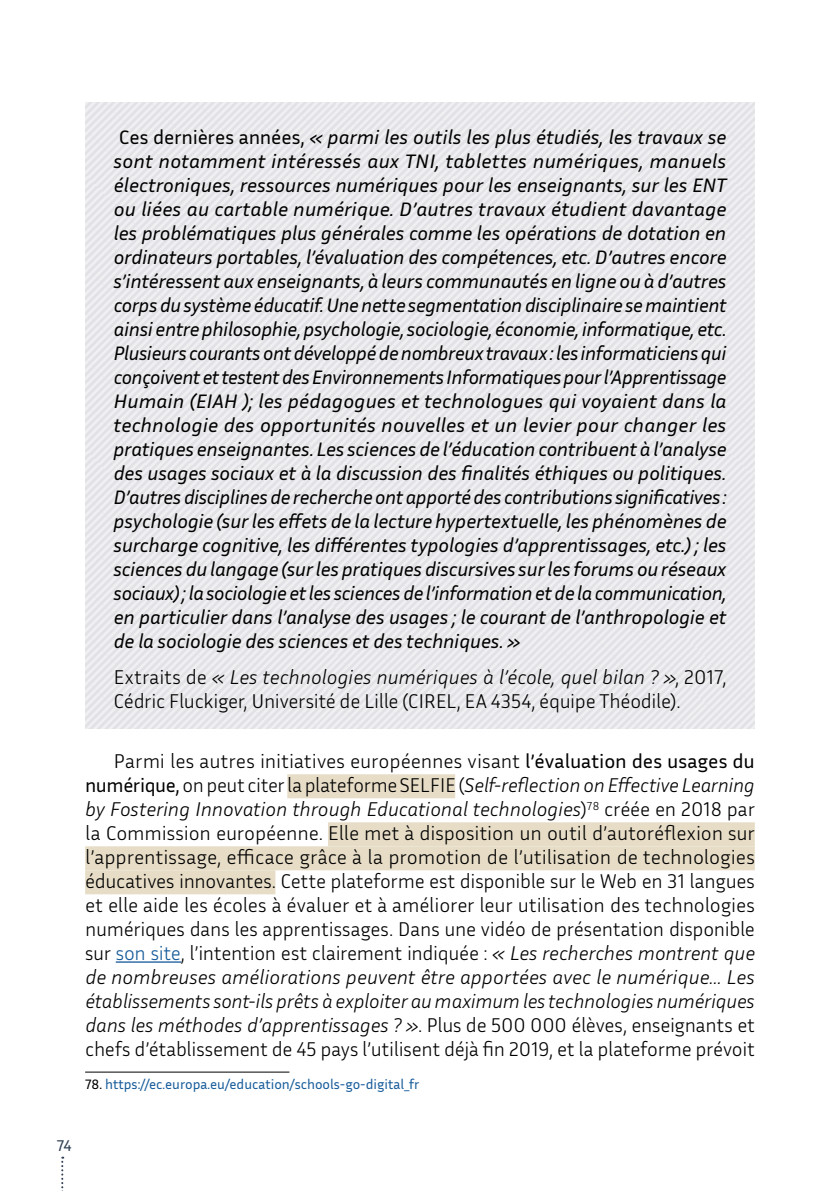
<style>
.page{position:relative;width:840px;height:1191px;background:#fff}
.page>*{position:absolute;margin:0;border:0;box-sizing:border-box;transform-origin:0 0}
.t1{font:italic 20px/24px "Inria Sans";letter-spacing:-.015em;color:#000;text-align:justify}
.t2{font:300 20px/24px "Inria Sans";letter-spacing:-.01em;color:#000}
.t3{font:16px "Inria Sans";color:#314054}
.t4{font:14px "Inria Sans";color:#165b9a}
.s1{font-style:normal}
.s2{font-style:italic}
.s3{font-weight:400}
.s4{color:#165b9a}
.s5{color:#000}
</style>
<div class="page">
<svg style="left:61px;top:1156px;width:2px;height:35px"></svg>
<div style="left:287px;top:774px;width:168px;height:24px;background:#e7ddc7"></div>
<div style="left:328px;top:822px;width:426px;height:24px;background:#e7ddc7"></div>
<div style="left:85px;top:846px;width:669px;height:24px;background:#e7ddc7"></div>
<div style="left:85px;top:870px;width:190px;height:24px;background:#e7ddc7"></div>
<hr style="left:116px;top:961px;width:65px;height:1px;background:#165b9a">
<div style="left:85px;top:102px;width:669px;height:626px;background:#eae9ec"></div>
<hr style="left:85px;top:1071px;width:204px;height:1px;background:#000">
<p class="t1" style="left:113px;top:125px;width:614px"><span class="s1">Ces dernières années,</span> « parmi les outils les plus étudiés, les travaux se sont notamment intéressés aux TNI, tablettes numériques, manuels électroniques, ressources numériques pour les enseignants, sur les ENT ou liées au cartable numérique. D’autres travaux étudient davantage les problématiques plus générales comme les opérations de dotation en ordinateurs portables, l’évaluation des compétences, etc. D’autres encore s’intéressent aux enseignants, à leurs communautés en ligne ou à d’autres corps du système éducatif. Une nette segmentation disciplinaire se maintient ainsi entre philosophie, psychologie, sociologie, économie, informatique, etc.<br>Plusieurs courants ont développé de nombreux travaux : les informaticiens qui conçoivent et testent des Environnements Informatiques pour l’Apprentissage Humain (EIAH ); les pédagogues et technologues qui voyaient dans la technologie des opportunités nouvelles et un levier pour changer les pratiques enseignantes. Les sciences de l’éducation contribuent à l’analyse des usages sociaux et à la discussion des finalités éthiques ou politiques.<br>D’autres disciplines de recherche ont apporté des contributions significatives : psychologie (sur les effets de la lecture hypertextuelle, les phénomènes de surcharge cognitive, les différentes typologies d’apprentissages, etc.) ; les sciences du langage (sur les pratiques discursives sur les forums ou réseaux sociaux) ; la sociologie et les sciences de l’information et de la communication, en particulier dans l’analyse des usages ; le courant de l’anthropologie et de la sociologie des sciences et des techniques. »</p>
<p class="t2" style="left:113px;top:664px;width:614px">Extraits de <span class="s2">« Les technologies numériques à l’école, quel bilan ? »</span>, 2017,<br>Cédric Fluckiger, Université de Lille (CIREL, EA 4354, équipe Théodile).</p>
<p class="t2" style="left:85px;top:748px;width:671px;text-align:justify;text-indent:28px">Parmi les autres initiatives européennes visant <span class="s3">l’évaluation des usages du numérique,</span> on peut citer la plateforme SELFIE (<span class="s2">Self-reflection on Effective Learning by Fostering Innovation through Educational technologies</span>)<sup>78</sup> créée en 2018 par la Commission européenne. Elle met à disposition un outil d’autoréflexion sur l’apprentissage, efficace grâce à la promotion de l’utilisation de technologies éducatives innovantes. Cette plateforme est disponible sur le Web en 31 langues et elle aide les écoles à évaluer et à améliorer leur utilisation des technologies numériques dans les apprentissages. Dans une vidéo de présentation disponible sur <span class="s4">son site</span>, l’intention est clairement indiquée : <span class="s2">« Les recherches montrent que de nombreuses améliorations peuvent être apportées avec le numérique… Les établissements sont-ils prêts à exploiter au maximum les technologies numériques dans les méthodes d’apprentissages ? »</span>. Plus de 500 000 élèves, enseignants et chefs d’établissement de 45 pays l’utilisent déjà fin 2019, et la plateforme prévoit</p>
<p class="t4" style="left:85px;top:1075px;width:335px"><span class="s5">78.</span> https://ec.europa.eu/education/schools-go-digital_fr</p>
<p class="t3" style="left:57px;top:1135px;width:16px">74</p>
</div>
